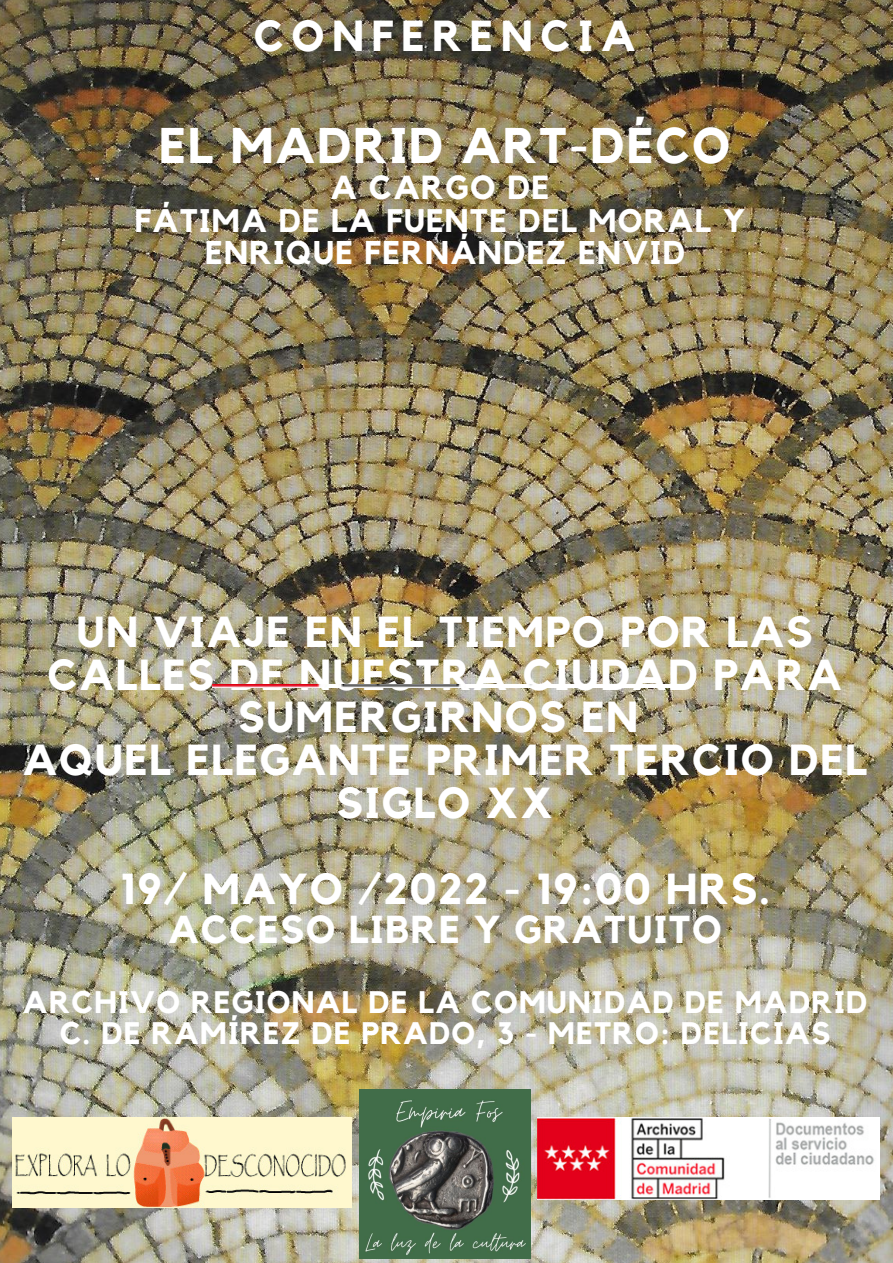
<style>
.page{position:relative;width:893px;height:1263px;background:#fff}
.page>*{position:absolute;margin:0;border:0;box-sizing:border-box;transform-origin:0 0}
.t1{font:700 49.88px "Kollektif";letter-spacing:.04em;color:#fff}
.t2{font:700 43.28px "Kollektif";letter-spacing:.18em;color:#fff}
.t3{font:700 43.2px/42.8px "Kollektif";letter-spacing:.04em;color:#fff;text-align:center}
.t4{font:700 38.78px "Kollektif";letter-spacing:.04em;color:#fff}
.t5{font:700 33.22px "Kollektif";letter-spacing:.04em;color:#fff}
.t6{font:700 32.7px "Kollektif";letter-spacing:.04em;color:#fff}
.t7{font:700 32.47px "Kollektif";letter-spacing:.04em;color:#fff}
.t8{font:700 31.05px "Kollektif";letter-spacing:.04em;color:#fff}
</style>
<div class="page">
<img style="left:0;top:0;width:893px;height:1263px">
<img style="left:359px;top:1090px;width:171px;height:168px">
<img style="left:12px;top:1118px;width:339px;height:89px">
<img style="left:212px;top:685px;width:469px;height:3px">
<img style="left:537px;top:1118px;width:342px;height:81px">
<p class="t2" style="left:254px;top:16px;width:383px">CONFERENCIA</p>
<p class="t1" style="left:159px;top:123px;width:573px">EL MADRID ART-DÉCO</p>
<p class="t5" style="left:330px;top:173px;width:220px">A CARGO DE</p>
<p class="t7" style="left:135px;top:205px;width:612px">FÁTIMA DE LA FUENTE DEL MORAL Y</p>
<p class="t6" style="left:205px;top:238px;width:481px">ENRIQUE FERNÁNDEZ ENVID</p>
<p class="t3" style="left:48px;top:612px;width:796px">UN VIAJE EN EL TIEMPO POR LAS<br>CALLES DE NUESTRA CIUDAD PARA<br>SUMERGIRNOS EN</p>
<p class="t3" style="left:23px;top:740px;width:845px">AQUEL ELEGANTE PRIMER TERCIO DEL<br>SIGLO XX</p>
<p class="t3" style="left:120px;top:869px;width:651px">19/ MAYO /2022 - 19:00 HRS.</p>
<p class="t4" style="left:168px;top:911px;width:555px">ACCESO LIBRE Y GRATUITO</p>
<p class="t8" style="left:23px;top:988px;width:846px">ARCHIVO REGIONAL DE LA COMUNIDAD DE MADRID</p>
<p class="t8" style="left:60px;top:1019px;width:772px">C. DE RAMÍREZ DE PRADO, 3 - METRO: DELICIAS</p>
</div>
